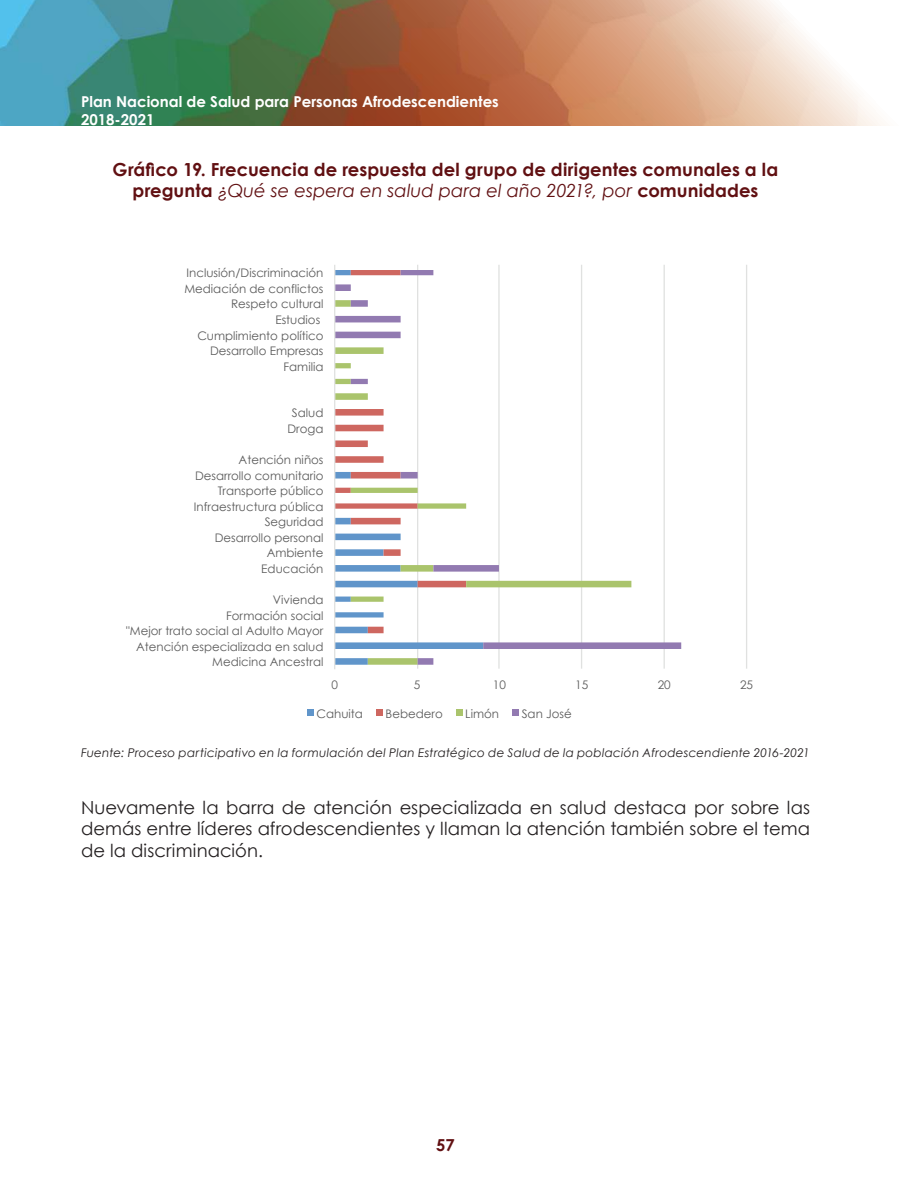
<style>
.page{position:relative;width:918px;height:1188px;background:#fff}
.page>*{position:absolute;margin:0;border:0;box-sizing:border-box;transform-origin:0 0}
.t1{font:18px/21.6px "Century Gothic";letter-spacing:.005em;color:#231f20;text-align:justify}
.t2{font:700 18px/21.6px "Century Gothic";letter-spacing:.005em;color:#611012;text-align:center}
.t3{font:700 16.5px "Century Gothic";color:#611012}
.t4{font:700 15px/18px "Century Gothic";color:#fff}
.t5{font:italic 12px "Century Gothic";letter-spacing:.02em;color:#231f20}
.t6{font:11.85px "Century Gothic";color:#5a5a5a}
.s1{font-weight:400;font-style:italic}
</style>
<div class="page">
<img style="left:0;top:0;width:880px;height:125px">
<hr style="left:417px;top:265px;width:1px;height:404px;background:#e0e1e0">
<hr style="left:498px;top:265px;width:2px;height:404px;background:#e0e1e0">
<hr style="left:581px;top:265px;width:1px;height:404px;background:#e0e1e0">
<hr style="left:664px;top:265px;width:1px;height:404px;background:#e0e1e0">
<hr style="left:746px;top:265px;width:1px;height:404px;background:#e0e1e0">
<svg style="left:335px;top:270px;width:346px;height:395px"></svg>
<hr style="left:334px;top:265px;width:1px;height:404px;background:#e0e1e0">
<div style="left:307px;top:710px;width:7px;height:6px;background:#6095ca"></div>
<div style="left:376px;top:710px;width:7px;height:6px;background:#ce6760"></div>
<div style="left:456px;top:710px;width:7px;height:6px;background:#aac46c"></div>
<svg style="left:513px;top:710px;width:6px;height:6px"></svg>
<p class="t4" style="left:81px;top:92px;width:419px">Plan Nacional de Salud para Personas Afrodescendientes<br>2018-2021</p>
<h1 class="t2" style="left:113px;top:158px;width:667px">Gráfico 19. Frecuencia de respuesta del grupo de dirigentes comunales a la pregunta <span class="s1">¿Qué se espera en salud para el año 2021?, por</span> comunidades</h1>
<p class="t6" style="left:187px;top:266px;width:138px">Inclusión/Discriminación</p>
<p class="t6" style="left:184px;top:281px;width:141px">Mediación de conflictos</p>
<p class="t6" style="left:231px;top:297px;width:94px">Respeto cultural</p>
<p class="t6" style="left:275px;top:312px;width:46px">Estudios</p>
<p class="t6" style="left:197px;top:328px;width:128px">Cumplimiento político</p>
<p class="t6" style="left:210px;top:344px;width:115px">Desarrollo Empresas</p>
<p class="t6" style="left:284px;top:359px;width:41px">Familia</p>
<p class="t6" style="left:292px;top:406px;width:33px">Salud</p>
<p class="t6" style="left:288px;top:421px;width:38px">Droga</p>
<p class="t6" style="left:239px;top:452px;width:86px">Atención niños</p>
<p class="t6" style="left:195px;top:468px;width:130px">Desarrollo comunitario</p>
<p class="t6" style="left:218px;top:484px;width:107px">Transporte público</p>
<p class="t6" style="left:194px;top:499px;width:131px">Infraestructura pública</p>
<p class="t6" style="left:265px;top:515px;width:60px">Seguridad</p>
<p class="t6" style="left:215px;top:530px;width:110px">Desarrollo personal</p>
<p class="t6" style="left:267px;top:546px;width:58px">Ambiente</p>
<p class="t6" style="left:261px;top:561px;width:64px">Educación</p>
<p class="t6" style="left:273px;top:593px;width:52px">Vivienda</p>
<p class="t6" style="left:226px;top:608px;width:99px">Formación social</p>
<p class="t6" style="left:126px;top:624px;width:199px">"Mejor trato social al Adulto Mayor</p>
<p class="t6" style="left:136px;top:639px;width:189px">Atención especializada en salud</p>
<p class="t6" style="left:212px;top:655px;width:113px">Medicina Ancestral</p>
<p class="t6" style="left:331px;top:678px;width:8px">0</p>
<p class="t6" style="left:414px;top:678px;width:8px">5</p>
<p class="t6" style="left:493px;top:678px;width:15px">10</p>
<p class="t6" style="left:575px;top:678px;width:15px">15</p>
<p class="t6" style="left:658px;top:678px;width:15px">20</p>
<p class="t6" style="left:740px;top:678px;width:15px">25</p>
<p class="t6" style="left:317px;top:706px;width:48px">Cahuita</p>
<p class="t6" style="left:386px;top:706px;width:59px">Bebedero</p>
<p class="t6" style="left:465px;top:706px;width:35px">Limón</p>
<p class="t6" style="left:522px;top:706px;width:52px">San José</p>
<p class="t5" style="left:81px;top:745px;width:730px">Fuente: Proceso participativo en la formulación del Plan Estratégico de Salud de la población Afrodescendiente 2016-2021</p>
<h1 class="t1" style="left:81px;top:796px;width:731px">Nuevamente la barra de atención especializada en salud destaca por sobre las demás entre líderes afrodescendientes y llaman la atención también sobre el tema de la discriminación.</h1>
<h2 class="t3" style="left:436px;top:1135px;width:20px">57</h2>
</div>
